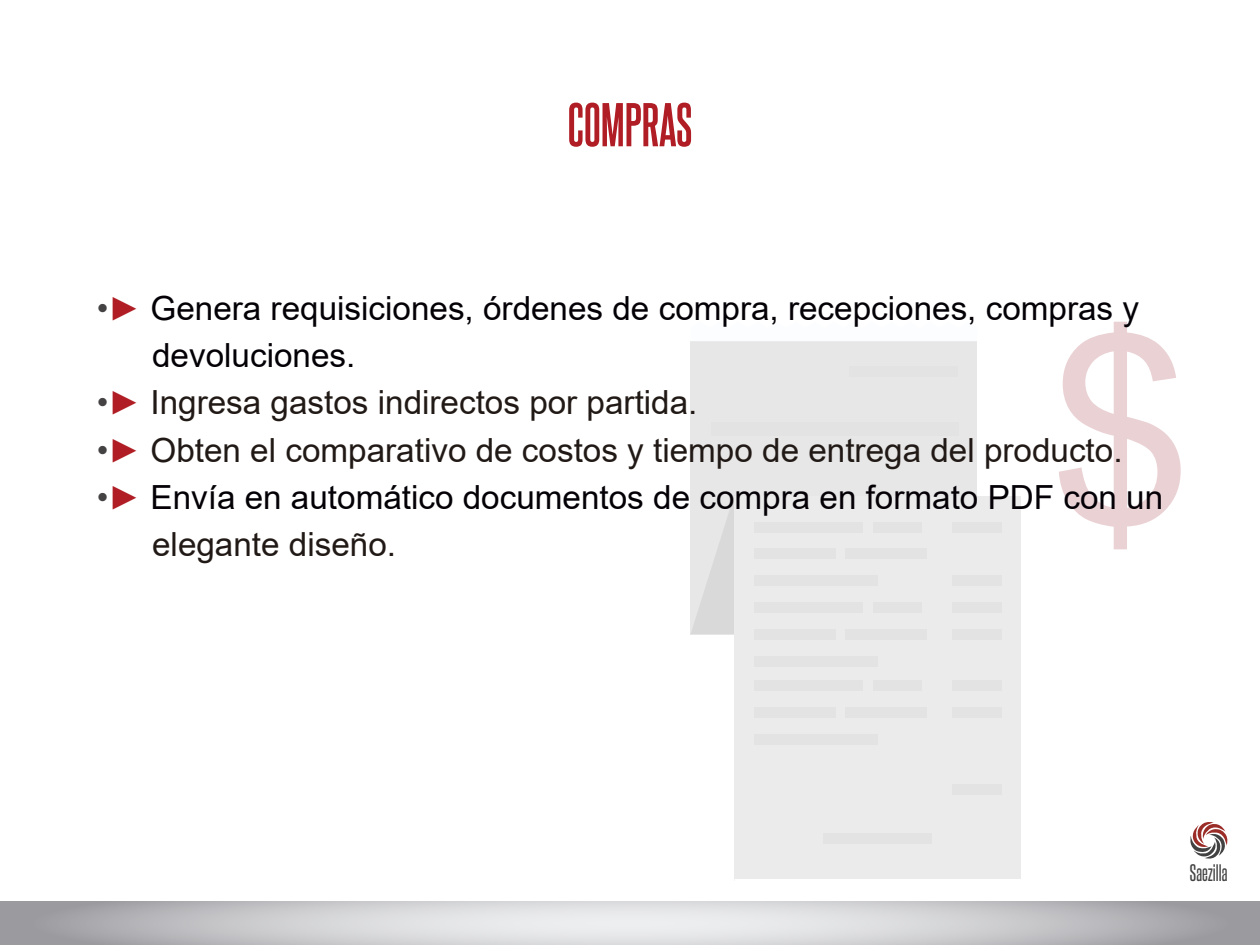
<style>
.page{position:relative;width:1260px;height:945px;background:#fff}
.page>*{position:absolute;margin:0;border:0;box-sizing:border-box;transform-origin:0 0}
.t1{font:700 52.5px "Steelfish Rg";color:#b01d24}
.t2{font:33.25px/47.2px "Arial";color:#040006}
.t3{font:33.25px "Arial";color:#211915}
.t4{font:20.65px "Steelfish Rg";color:#434242}
.s1{color:#444242}
.s2{color:#b01d24}
.s3{color:#211915}
</style>
<div class="page">
<div style="left:691px;top:341px;width:286px;height:294px;background:#e7e7e7"></div>
<svg style="left:691px;top:498px;width:43px;height:136px"></svg>
<div style="left:734px;top:496px;width:287px;height:384px;background:#ebebeb"></div>
<svg style="left:734px;top:879px;width:287px;height:1px"></svg>
<div style="left:849px;top:367px;width:109px;height:10px;background:#e3e3e3"></div>
<div style="left:824px;top:833px;width:108px;height:10px;background:#e3e3e3"></div>
<div style="left:953px;top:522px;width:49px;height:10px;background:#e3e3e3"></div>
<div style="left:754px;top:522px;width:108px;height:10px;background:#e3e3e3"></div>
<div style="left:873px;top:522px;width:48px;height:10px;background:#e3e3e3"></div>
<div style="left:873px;top:603px;width:48px;height:10px;background:#e3e3e3"></div>
<div style="left:754px;top:549px;width:82px;height:10px;background:#e3e3e3"></div>
<div style="left:953px;top:576px;width:49px;height:10px;background:#e3e3e3"></div>
<div style="left:754px;top:576px;width:124px;height:10px;background:#e3e3e3"></div>
<div style="left:953px;top:603px;width:49px;height:10px;background:#e3e3e3"></div>
<div style="left:754px;top:603px;width:108px;height:10px;background:#e3e3e3"></div>
<div style="left:953px;top:629px;width:49px;height:11px;background:#e3e3e3"></div>
<div style="left:754px;top:629px;width:82px;height:11px;background:#e3e3e3"></div>
<div style="left:846px;top:549px;width:81px;height:10px;background:#e3e3e3"></div>
<div style="left:846px;top:629px;width:81px;height:11px;background:#e3e3e3"></div>
<div style="left:953px;top:784px;width:49px;height:11px;background:#e3e3e3"></div>
<div style="left:754px;top:656px;width:124px;height:11px;background:#e3e3e3"></div>
<div style="left:873px;top:681px;width:48px;height:10px;background:#e3e3e3"></div>
<div style="left:953px;top:681px;width:49px;height:10px;background:#e3e3e3"></div>
<div style="left:754px;top:681px;width:108px;height:10px;background:#e3e3e3"></div>
<div style="left:953px;top:707px;width:49px;height:11px;background:#e3e3e3"></div>
<div style="left:754px;top:707px;width:82px;height:11px;background:#e3e3e3"></div>
<div style="left:846px;top:707px;width:81px;height:11px;background:#e3e3e3"></div>
<div style="left:754px;top:734px;width:124px;height:11px;background:#e3e3e3"></div>
<div style="left:711px;top:422px;width:248px;height:14px;background:#e3e3e3"></div>
<svg style="left:1059px;top:322px;width:122px;height:227px"></svg>
<svg style="left:0;top:901px;width:1260px;height:44px"></svg>
<svg style="left:1190px;top:822px;width:38px;height:37px"></svg>
<h1 class="t1" style="left:568px;top:87px;width:126px">COMPRAS</h1>
<p class="t2" style="left:152px;top:284px;width:988px;text-indent:-55px"><span class="s1">•</span><span class="s2">►</span> Genera requisiciones, órdenes de compra, recepciones, compras y devoluciones.</p>
<p class="t3" style="left:97px;top:380px;width:602px"><span class="s1">•</span><span class="s2">►</span> Ingresa gastos indirectos por partida.</p>
<p class="t3" style="left:97px;top:427px;width:1027px"><span class="s1">•</span><span class="s2">►</span> Obten el comparativo de costos y tiempo de entrega del producto.</p>
<p class="t2" style="left:152px;top:473px;width:1013px;text-indent:-55px"><span class="s1">•</span><span class="s2">►</span> Envía en automático documentos de compra en formato PDF con un <span class="s3">elegante diseño.</span></p>
<p class="t4" style="left:1190px;top:858px;width:39px">Saezilla</p>
</div>
